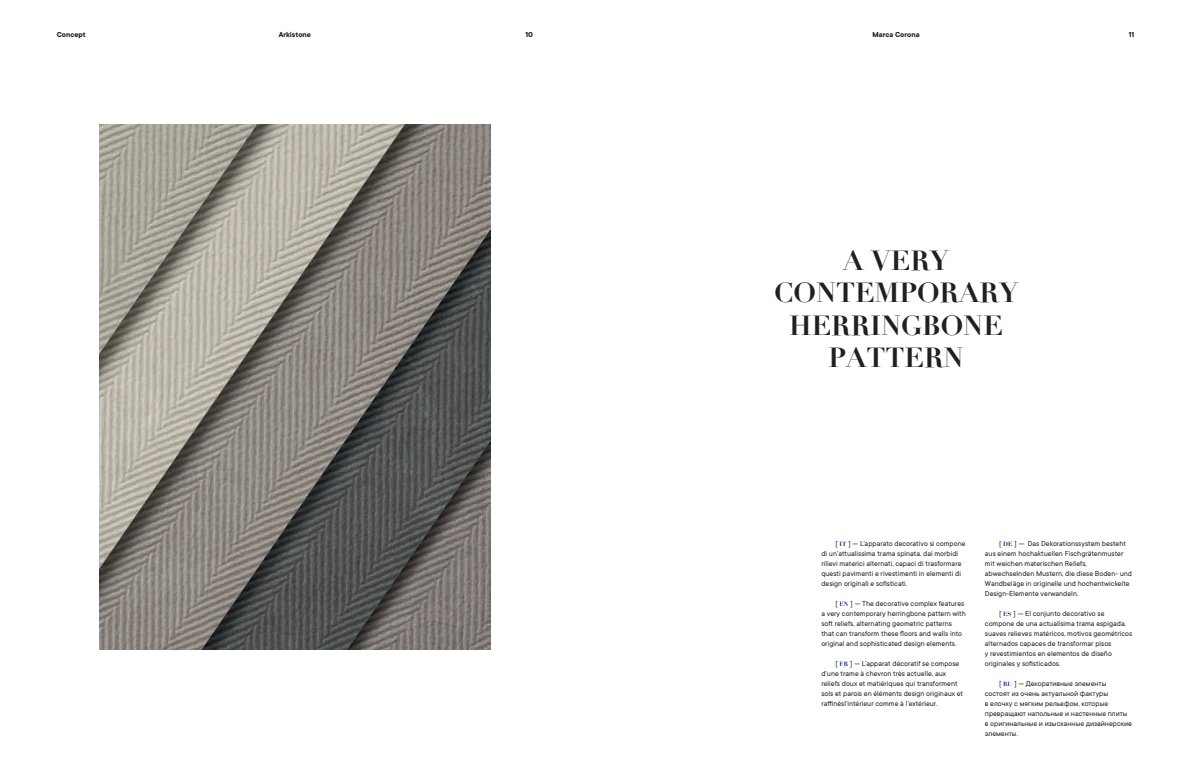
<style>
.page{position:relative;width:1191px;height:774px;background:#fff}
.page>*{position:absolute;margin:0;border:0;box-sizing:border-box;transform-origin:0 0}
.t1{font:700 27px/32.4px "Didot";color:#231f20;text-align:center}
.t2{font:8px/10px "TT Commons";color:#231f20}
.t3{font:700 8px "TT Commons";color:#231f20}
.s1{font-family:"Didot";font-weight:700;font-size:6px;color:#00148b}
</style>
<div class="page">
<img style="left:99px;top:125px;width:391px;height:524px">
<p class="t3" style="left:57px;top:30px;width:31px">Concept</p>
<p class="t3" style="left:279px;top:30px;width:34px">Arkistone</p>
<p class="t3" style="left:525px;top:30px;width:9px">10</p>
<p class="t3" style="left:872px;top:30px;width:49px">Marca Corona</p>
<p class="t3" style="left:1128px;top:30px;width:7px">11</p>
<h1 class="t1" style="left:774px;top:244px;width:245px">A VERY<br>CONTEMPORARY<br>HERRINGBONE<br>PATTERN</h1>
<p class="t2" style="left:821px;top:538px;width:146px;text-indent:14px">[ <span class="s1">IT</span> ] — L’apparato decorativo si compone di un’attualissima trama spinata, dai morbidi rilievi materici alternati, capaci di trasformare questi pavimenti e rivestimenti in elementi di design originali e sofisticati.</p>
<p class="t2" style="left:821px;top:598px;width:146px;text-indent:14px">[ <span class="s1">EN</span> ] — The decorative complex features a very contemporary herringbone pattern with soft reliefs, alternating geometric patterns that can transform these floors and walls into original and sophisticated design elements.</p>
<p class="t2" style="left:821px;top:658px;width:143px;text-indent:14px">[ <span class="s1">FR</span> ] — L’apparat décoratif se compose d’une trame à chevron très actuelle, aux reliefs doux et matiériques qui transforment sols et parois en éléments design originaux et raffinésl’intérieur comme à l’extérieur.</p>
<p class="t2" style="left:985px;top:538px;width:149px;text-indent:14px">[ <span class="s1">DE</span> ] — Das Dekorationssystem besteht aus einem hochaktuellen Fischgrätenmuster mit weichen materischen Reliefs, abwechselnden Mustern, die diese Boden- und Wandbeläge in originelle und hochentwickelte Design-Elemente verwandeln.</p>
<p class="t2" style="left:985px;top:608px;width:149px;text-indent:14px">[ <span class="s1">ES</span> ] — El conjunto decorativo se compone de una actualísima trama espigada, suaves relieves matéricos, motivos geométricos alternados capaces de transformar pisos<br>y revestimientos en elementos de diseño originales y sofisticados.</p>
<p class="t2" style="left:985px;top:678px;width:149px;text-indent:14px">[ <span class="s1">RU</span> ] — Декоративные элементы состоят из очень актуальной фактуры<br>в елочку с мягким рельефом, которые превращают напольные и настенные плиты в оригинальные и изысканные дизайнерские элементы.</p>
</div>
